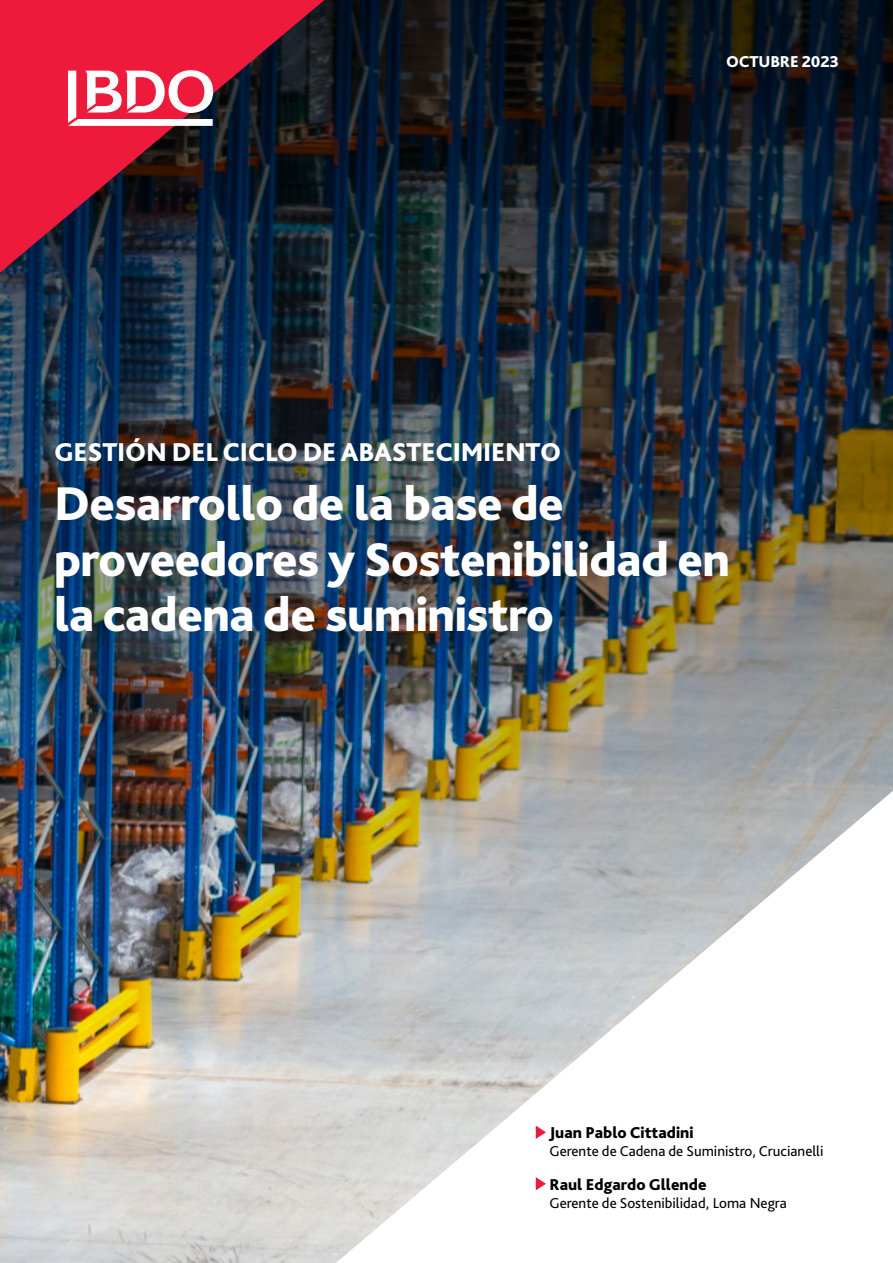
<style>
.page{position:relative;width:893px;height:1263px;background:#fff}
.page>*{position:absolute;margin:0;border:0;box-sizing:border-box;transform-origin:0 0}
.t1{font:800 49.5px/55.5px "Bliss Pro";letter-spacing:-.01em;color:#fff}
.t2{font:800 27px "Bliss Pro";letter-spacing:-.01em;color:#fff}
.t3{font:800 16.5px "Bliss Pro";color:#000}
.t4{font:800 16.5px "Bliss Pro";letter-spacing:-.01em;color:#fff}
.t5{font:15px "Bliss Pro";color:#000}
</style>
<div class="page">
<img style="left:0;top:1191px;width:336px;height:72px">
<img style="left:0;top:0;width:893px;height:1191px">
<svg style="left:336px;top:791px;width:557px;height:472px"></svg>
<svg style="left:0;top:0;width:324px;height:273px;background:#761b32"></svg>
<svg style="left:68px;top:70px;width:145px;height:56px"></svg>
<svg style="left:536px;top:1125px;width:10px;height:14px"></svg>
<svg style="left:536px;top:1177px;width:10px;height:13px"></svg>
<h2 class="t2" style="left:54px;top:435px;width:509px">GESTIÓN DEL CICLO DE ABASTECIMIENTO</h2>
<p class="t4" style="left:726px;top:51px;width:114px">OCTUBRE 2023</p>
<h1 class="t1" style="left:54px;top:475px;width:678px">Desarrollo de la base de proveedores y Sostenibilidad en la cadena de suministro</h1>
<p class="t3" style="left:549px;top:1122px;width:145px">Juan Pablo Cittadini</p>
<p class="t5" style="left:549px;top:1142px;width:276px">Gerente de Cadena de Suministro, Crucianelli</p>
<p class="t3" style="left:549px;top:1174px;width:159px">Raul Edgardo Gllende</p>
<p class="t5" style="left:549px;top:1193px;width:239px">Gerente de Sostenibilidad, Loma Negra</p>
</div>
